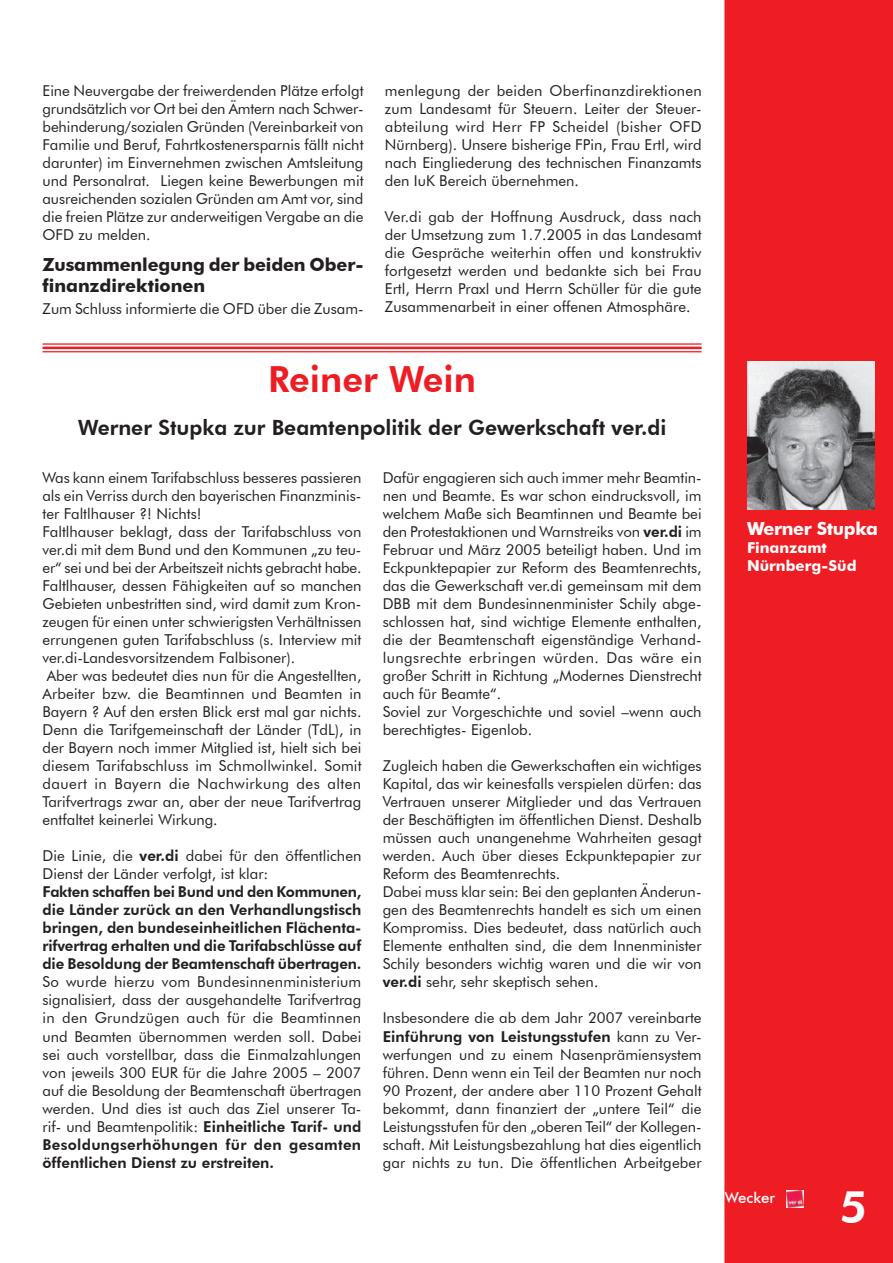
<style>
.page{position:relative;width:893px;height:1263px;background:#fff}
.page>*{position:absolute;margin:0;border:0;box-sizing:border-box;transform-origin:0 0}
.t1{font:800 45px "Futura BT";color:#fff}
.Überschrift{font:800 36px "Futura BT";color:#ee1d23}
.t2{font:800 21px "Futura BT";color:#231f20}
.Zwischenüber{font:700 18px/21.6px "Futura BT";letter-spacing:-.01em;color:#231f20}
.Bildunter{font:700 18px "Futura BT";letter-spacing:-.02em;color:#fff}
.t3{font:15px/18px "Futura BT";color:#231f20;text-align:justify}
.Bildunter-2{font:700 15px "Futura BT";color:#fff}
.t4{font:500 15px "Futura BT";color:#fff}
.s1{font-weight:800}
</style>
<div class="page">
<div style="left:724px;top:0;width:169px;height:1263px;background:#ee1d23"></div>
<img style="left:787px;top:1190px;width:17px;height:18px">
<img style="left:747px;top:361px;width:128px;height:148px">
<hr style="left:43px;top:343px;width:659px;height:2px;background:#ee1d23">
<hr style="left:43px;top:347px;width:659px;height:2px;background:#ee1d23">
<hr style="left:43px;top:351px;width:659px;height:1px;background:#ee1d23">
<p class="t3" style="left:43px;top:82px;width:323px">Eine Neuvergabe der freiwerdenden Plätze erfolgt grundsätzlich vor Ort bei den Ämtern nach Schwer&shy;behinderung/sozialen Gründen (Vereinbarkeit von Familie und Beruf, Fahrtkostenersparnis fällt nicht darunter) im Einvernehmen zwischen Amtsleitung und Personalrat. Liegen keine Bewerbungen mit ausreichenden sozialen Gründen am Amt vor, sind die freien Plätze zur anderweitigen Vergabe an die OFD zu melden.</p>
<p class="Zwischenüber" style="left:43px;top:253px;width:322px">Zusammenlegung der beiden Ober&shy;finanzdirektionen</p>
<p class="t3" style="left:43px;top:300px;width:322px">Zum Schluss informierte die OFD über die Zusam-</p>
<p class="t3" style="left:385px;top:82px;width:318px">menlegung der beiden Oberfinanzdirektionen zum Landesamt für Steuern. Leiter der Steuer&shy;abteilung wird Herr FP Scheidel (bisher OFD Nürnberg). Unsere bisherige FPin, Frau Ertl, wird nach Eingliederung des technischen Finanzamts den IuK Bereich übernehmen.</p>
<p class="t3" style="left:385px;top:208px;width:318px">Ver.di gab der Hoffnung Ausdruck, dass nach der Umsetzung zum 1.7.2005 in das Landesamt die Gespräche weiterhin offen und konstruktiv fortgesetzt werden und bedankte sich bei Frau Ertl, Herrn Praxl und Herrn Schüller für die gute Zusammenarbeit in einer offenen Atmosphäre.</p>
<p class="Überschrift" style="left:268px;top:357px;width:210px">Reiner Wein</p>
<p class="t2" style="left:78px;top:415px;width:590px">Werner Stupka zur Beamtenpolitik der Gewerkschaft ver.di</p>
<p class="t3" style="left:43px;top:469px;width:321px">Was kann einem Tarifabschluss besseres passieren als ein Verriss durch den bayerischen Finanzminis&shy;ter Faltlhauser ?! Nichts!</p>
<p class="t3" style="left:43px;top:523px;width:321px">Faltlhauser beklagt, dass der Tarifabschluss von ver.di mit dem Bund und den Kommunen „zu teu&shy;er“ sei und bei der Arbeitszeit nichts gebracht habe.<br>Faltlhauser, dessen Fähigkeiten auf so manchen Gebieten unbestritten sind, wird damit zum Kron&shy;zeugen für einen unter schwierigsten Verhältnissen errungenen guten Tarifabschluss (s. Interview mit ver.di-Landesvorsitzendem Falbisoner).</p>
<p class="t3" style="left:43px;top:667px;width:321px">Aber was bedeutet dies nun für die Angestellten, Arbeiter bzw. die Beamtinnen und Beamten in Bayern ? Auf den ersten Blick erst mal gar nichts.<br>Denn die Tarifgemeinschaft der Länder (TdL), in der Bayern noch immer Mitglied ist, hielt sich bei diesem Tarifabschluss im Schmollwinkel. Somit dauert in Bayern die Nachwirkung des alten Tarifvertrags zwar an, aber der neue Tarifvertrag entfaltet keinerlei Wirkung.</p>
<p class="t3" style="left:43px;top:847px;width:320px">Die Linie, die <span class="s1">ver.di</span> dabei für den öffentlichen<br>Dienst der Länder verfolgt, ist klar:</p>
<p class="t3" style="left:43px;top:883px;width:321px"><span class="s1">Fakten schaffen bei Bund und den Kommunen, die Länder zurück an den Verhandlungstisch bringen, den bundeseinheitlichen Flächenta&shy;rifvertrag erhalten und die Tarifabschlüsse auf die Besoldung der Beamtenschaft übertragen.<br></span>So wurde hierzu vom Bundesinnenministerium signalisiert, dass der ausgehandelte Tarifvertrag in den Grundzügen auch für die Beamtinnen und Beamten übernommen werden soll. Dabei sei auch vorstellbar, dass die Einmalzahlungen von jeweils 300 EUR für die Jahre 2005 – 2007 auf die Besoldung der Beamtenschaft übertragen werden. Und dies ist auch das Ziel unserer Ta&shy;rif- und Beamtenpolitik: <span class="s1">Einheitliche Tarif- und Besoldungserhöhungen für den gesamten öffentlichen Dienst zu erstreiten.</span></p>
<p class="t3" style="left:383px;top:469px;width:320px">Dafür engagieren sich auch immer mehr Beamtin&shy;nen und Beamte. Es war schon eindrucksvoll, im welchem Maße sich Beamtinnen und Beamte bei den Protestaktionen und Warnstreiks von <span class="s1">ver.di</span> im Februar und März 2005 beteiligt haben. Und im Eckpunktepapier zur Reform des Beamtenrechts, das die Gewerkschaft ver.di gemeinsam mit dem DBB mit dem Bundesinnenminister Schily abge&shy;schlossen hat, sind wichtige Elemente enthalten, die der Beamtenschaft eigenständige Verhand&shy;lungsrechte erbringen würden. Das wäre ein großer Schritt in Richtung „Modernes Dienstrecht auch für Beamte“.</p>
<p class="t3" style="left:383px;top:703px;width:320px">Soviel zur Vorgeschichte und soviel –wenn auch berechtigtes- Eigenlob.</p>
<p class="t3" style="left:383px;top:757px;width:320px">Zugleich haben die Gewerkschaften ein wichtiges Kapital, das wir keinesfalls verspielen dürfen: das Vertrauen unserer Mitglieder und das Vertrauen der Beschäftigten im öffentlichen Dienst. Deshalb müssen auch unangenehme Wahrheiten gesagt werden. Auch über dieses Eckpunktepapier zur Reform des Beamtenrechts.</p>
<p class="t3" style="left:383px;top:883px;width:320px">Dabei muss klar sein: Bei den geplanten Änderun&shy;gen des Beamtenrechts handelt es sich um einen Kompromiss. Dies bedeutet, dass natürlich auch Elemente enthalten sind, die dem Innenminister Schily besonders wichtig waren und die wir von <span class="s1">ver.di</span> sehr, sehr skeptisch sehen.</p>
<p class="t3" style="left:383px;top:1009px;width:320px">Insbesondere die ab dem Jahr 2007 vereinbarte <span class="s1">Einführung von Leistungsstufen</span> kann zu Ver&shy;werfungen und zu einem Nasenprämiensystem führen. Denn wenn ein Teil der Beamten nur noch 90 Prozent, der andere aber 110 Prozent Gehalt bekommt, dann finanziert der „untere Teil“ die Leistungsstufen für den „oberen Teil“ der Kollegen&shy;schaft. Mit Leistungsbezahlung hat dies eigentlich gar nichts zu tun. Die öffentlichen Arbeitgeber</p>
<p class="Bildunter" style="left:747px;top:517px;width:133px">Werner Stupka</p>
<p class="Bildunter-2" style="left:747px;top:538px;width:81px">Finanzamt</p>
<p class="Bildunter-2" style="left:747px;top:556px;width:111px">Nürnberg-Süd</p>
<p class="t4" style="left:725px;top:1188px;width:52px">Wecker</p>
<p class="t1" style="left:840px;top:1179px;width:29px">5</p>
</div>
